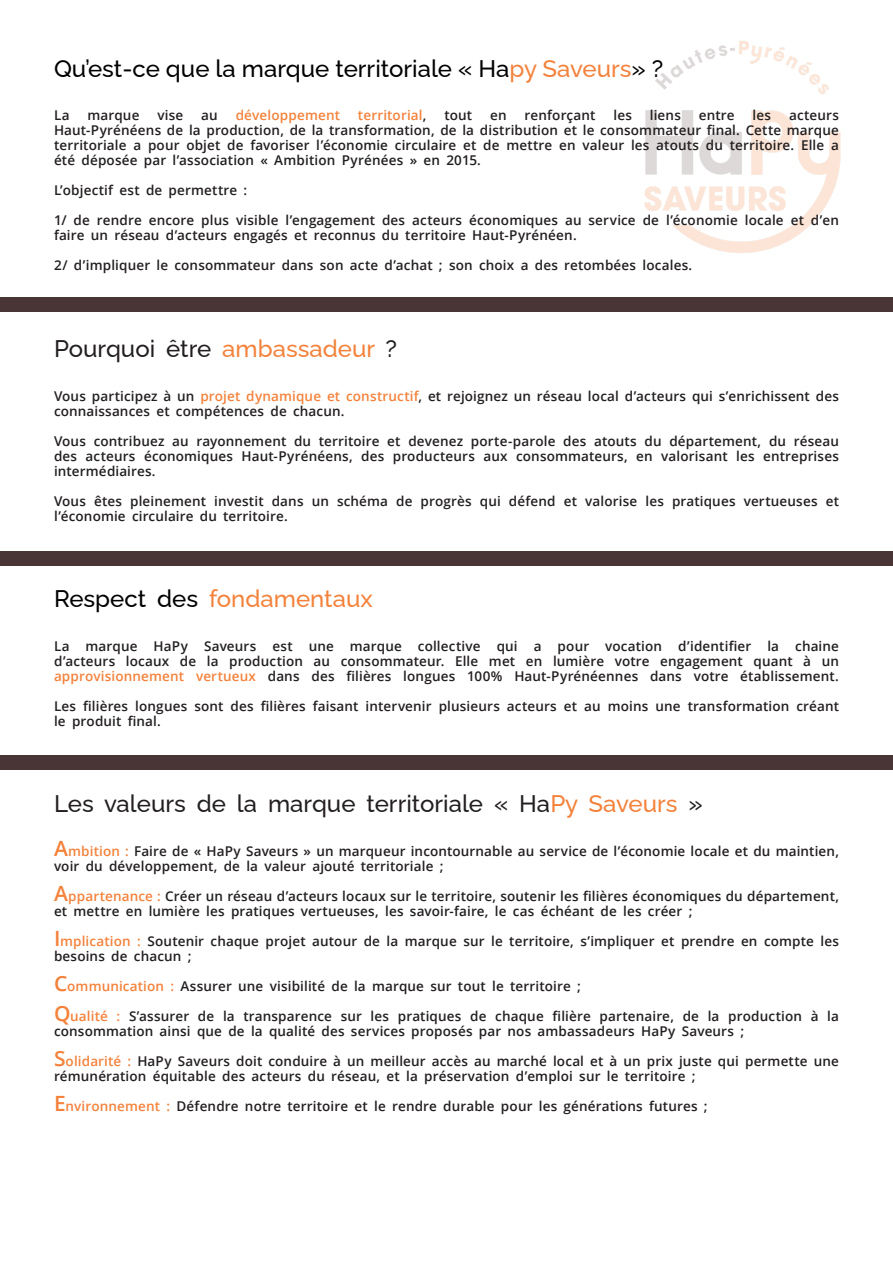
<style>
.page{position:relative;width:893px;height:1263px;background:#fff}
.page>*{position:absolute;margin:0;border:0;box-sizing:border-box;transform-origin:0 0}
.blanc{font:500 24px "Raleway";color:#231f20}
.sous-titre{font:500 24px "Raleway";color:#000001}
.t1{font:500 24px "Raleway";color:#f4823b}
.t2{font:600 13.5px/15px "Open Sans";letter-spacing:.01em;color:#231f20}
.t3{font:600 13.5px "Open Sans";letter-spacing:.01em;color:#f4823b}
.s1{color:#f4823b}
.s2{color:#231f20}
.s3{color:#000001}
.s4{font-size:21px;color:#f4823b}
</style>
<div class="page">
<div style="left:0;top:297px;width:893px;height:14px;background:#493535"></div>
<div style="left:0;top:551px;width:893px;height:15px;background:#493535"></div>
<div style="left:0;top:755px;width:893px;height:15px;background:#493535"></div>
<img style="left:644px;top:41px;width:197px;height:212px">
<hr style="left:892px;top:966px;width:1px;height:147px;background:#493535">
<p class="sous-titre" style="left:54px;top:49px;width:611px">Qu’est-ce que la marque territoriale « Ha<span class="s1">py Saveurs</span>» ?</p>
<p class="t2" style="left:54px;top:108px;width:17px">La</p>
<p class="t2" style="left:87px;top:108px;width:53px">marque</p>
<p class="t2" style="left:157px;top:108px;width:28px">vise</p>
<p class="t2" style="left:201px;top:108px;width:18px">au</p>
<p class="t3" style="left:236px;top:106px;width:106px">développement</p>
<p class="t3" style="left:358px;top:106px;width:70px">territorial<span class="s2">,</span></p>
<p class="t2" style="left:444px;top:108px;width:29px">tout</p>
<p class="t2" style="left:490px;top:108px;width:18px">en</p>
<p class="t2" style="left:525px;top:108px;width:72px">renforçant</p>
<p class="t2" style="left:613px;top:108px;width:20px">les</p>
<p class="t2" style="left:650px;top:108px;width:33px">liens</p>
<p class="t2" style="left:699px;top:108px;width:37px">entre</p>
<p class="t2" style="left:753px;top:108px;width:20px">les</p>
<p class="t2" style="left:54px;top:108px;width:786px;text-align:justify;text-indent:735px">acteurs Haut-Pyrénéens de la production, de la transformation, de la distribution et le consommateur final. Cette marque territoriale a pour objet de favoriser l’économie circulaire et de mettre en valeur les atouts du territoire. Elle a été déposée par l’association « Ambition Pyrénées » en 2015.</p>
<p class="t2" style="left:54px;top:183px;width:195px">L’objectif est de permettre :</p>
<p class="t2" style="left:54px;top:213px;width:786px">1/ de rendre encore plus visible l’engagement des acteurs économiques au service de l’économie locale et d’en faire un réseau d’acteurs engagés et reconnus du territoire Haut-Pyrénéen.</p>
<p class="t2" style="left:54px;top:258px;width:640px">2/ d’impliquer le consommateur dans son acte d’achat ; son choix a des retombées locales.</p>
<p class="blanc" style="left:54px;top:329px;width:344px">Pourquoi être <span class="s1">ambassadeur</span> ?</p>
<p class="t2" style="left:54px;top:388px;width:786px">Vous participez à un <span class="s1">projet dynamique et constructif</span>, et rejoignez un réseau local d’acteurs qui s’enrichissent des connaissances et compétences de chacun.</p>
<p class="t2" style="left:54px;top:433px;width:786px;text-align:justify">Vous contribuez au rayonnement du territoire et devenez porte-parole des atouts du département, du réseau des acteurs économiques Haut-Pyrénéens, des producteurs aux consommateurs, en valorisant les entreprises intermédiaires.</p>
<p class="t2" style="left:54px;top:493px;width:786px">Vous êtes pleinement investit dans un schéma de progrès qui défend et valorise les pratiques vertueuses et l’économie circulaire du territoire.</p>
<p class="t1" style="left:54px;top:579px;width:320px"><span class="s3">Respect des</span> fondamentaux</p>
<p class="t2" style="left:54px;top:638px;width:786px;text-align:justify">La marque HaPy Saveurs est une marque collective qui a pour vocation d’identifier la chaine d’acteurs locaux de la production au consommateur. Elle met en lumière votre engagement quant à un <span class="s1">approvisionnement vertueux</span> dans des filières longues 100% Haut-Pyrénéennes dans votre établissement.</p>
<p class="t2" style="left:54px;top:698px;width:786px">Les filières longues sont des filières faisant intervenir plusieurs acteurs et au moins une transformation créant le produit final.</p>
<p class="blanc" style="left:54px;top:785px;width:650px">Les valeurs de la marque territoriale « Ha<span class="s1">Py Saveurs</span> »</p>
<p class="t2" style="left:54px;top:843px;width:786px"><span class="s4">A</span><span class="s1">mbition :</span> Faire de « HaPy Saveurs » un marqueur incontournable au service de l’économie locale et du maintien, voir du développement, de la valeur ajouté territoriale ;</p>
<p class="t2" style="left:54px;top:888px;width:786px"><span class="s4">A</span><span class="s1">ppartenance :</span> Créer un réseau d’acteurs locaux sur le territoire, soutenir les filières économiques du département, et mettre en lumière les pratiques vertueuses, les savoir-faire, le cas échéant de les créer ;</p>
<p class="t2" style="left:54px;top:933px;width:786px"><span class="s4">I</span><span class="s1">mplication :</span> Soutenir chaque projet autour de la marque sur le territoire, s’impliquer et prendre en compte les besoins de chacun ;</p>
<p class="t2" style="left:54px;top:978px;width:528px"><span class="s4">C</span><span class="s1">ommunication :</span> Assurer une visibilité de la marque sur tout le territoire ;</p>
<p class="t2" style="left:54px;top:1008px;width:786px"><span class="s4">Q</span><span class="s1">ualité :</span> S’assurer de la transparence sur les pratiques de chaque filière partenaire, de la production à la consommation ainsi que de la qualité des services proposés par nos ambassadeurs HaPy Saveurs ;</p>
<p class="t2" style="left:54px;top:1053px;width:786px"><span class="s4">S</span><span class="s1">olidarité :</span> HaPy Saveurs doit conduire à un meilleur accès au marché local et à un prix juste qui permette une rémunération équitable des acteurs du réseau, et la préservation d’emploi sur le territoire ;</p>
<p class="t2" style="left:54px;top:1098px;width:655px"><span class="s4">E</span><span class="s1">nvironnement :</span> Défendre notre territoire et le rendre durable pour les générations futures ;</p>
</div>
